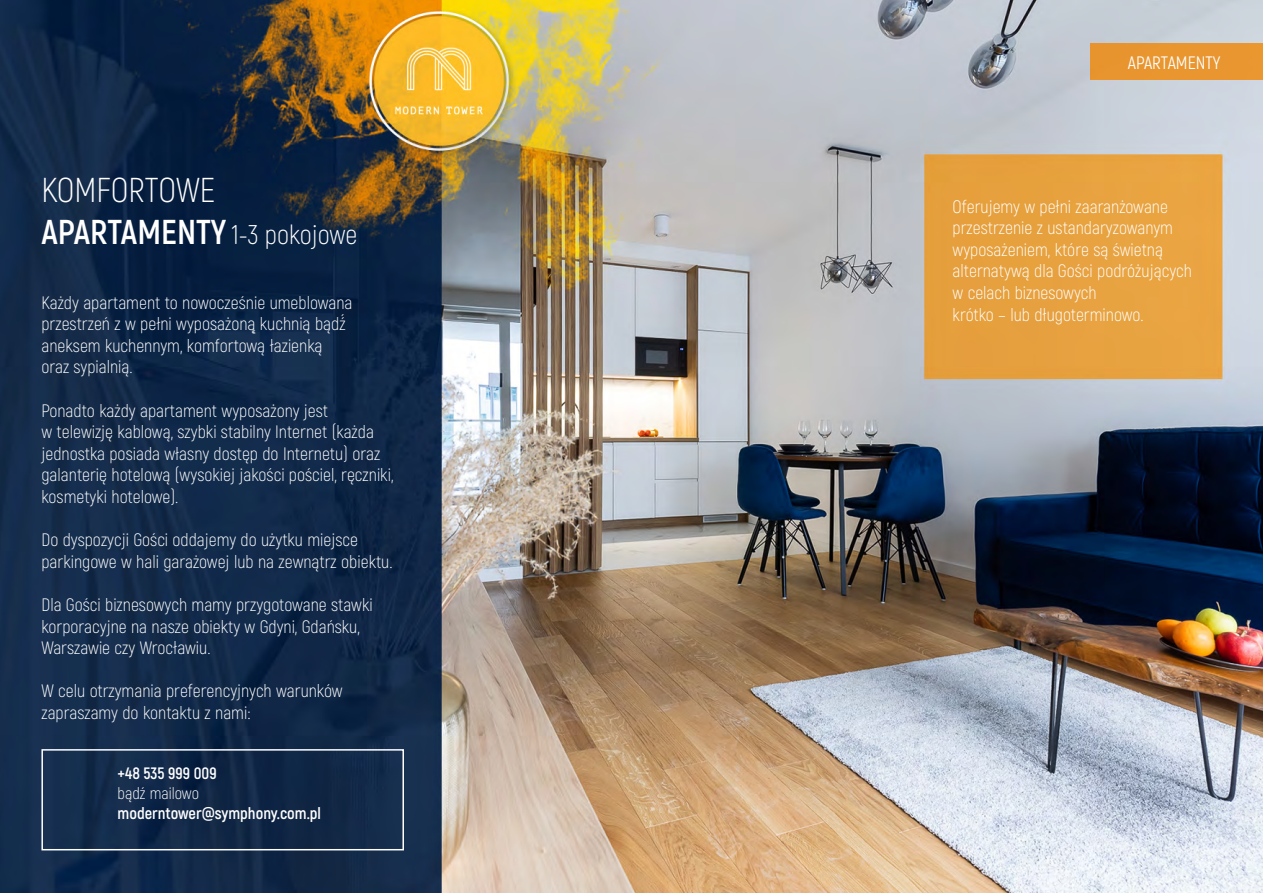
<style>
.page{position:relative;width:1263px;height:893px;background:#fff}
.page>*{position:absolute;margin:0;border:0;box-sizing:border-box;transform-origin:0 0}
.t1{font:700 34.5px/41.4px "Akrobat";color:#fff}
.t2{font:300 18px/21.6px "Akrobat";color:#fff}
.t3{font:18px "Akrobat";color:#fff}
.t4{font:700 16.5px "Akrobat";color:#fff}
.t5{font:300 16.5px "Akrobat";color:#fff}
.s1{font-weight:300}
.s2{font-weight:300;font-size:27px}
</style>
<div class="page">
<img style="left:0;top:0;width:1263px;height:893px">
<div style="left:1090px;top:43px;width:173px;height:37px;background:#e9962f"></div>
<div style="left:41px;top:749px;width:363px;height:101px;border:2px solid #fff"></div>
<h1 class="t1" style="left:41px;top:169px;width:318px"><span class="s1">KOMFORTOWE<br></span>APARTAMENTY <span class="s2">1-3 pokojowe</span></h1>
<p class="t2" style="left:41px;top:291px;width:313px">Każdy apartament to nowocześnie umeblowana przestrzeń z w pełni wyposażoną̨ kuchnią bądź́ aneksem kuchennym, komfortową łazienką<br>oraz sypialnią.</p>
<p class="t2" style="left:41px;top:399px;width:353px">Ponadto każdy apartament wyposażony jest<br>w telewizję kablową, szybki stabilny Internet (każda jednostka posiada własny dostęp do Internetu) oraz galanterię hotelową (wysokiej jakości pościel, ręczniki, kosmetyki hotelowe).</p>
<p class="t2" style="left:41px;top:529px;width:353px">Do dyspozycji Gości oddajemy do użytku miejsce parkingowe w hali garażowej lub na zewnątrz obiektu.</p>
<p class="t2" style="left:41px;top:594px;width:333px">Dla Gości biznesowych mamy przygotowane stawki korporacyjne na nasze obiekty w Gdyni, Gdańsku,<br>Warszawie czy Wrocławiu.</p>
<p class="t2" style="left:41px;top:680px;width:303px">W celu otrzymania preferencyjnych warunków zapraszamy do kontaktu z nami:</p>
<p class="t4" style="left:118px;top:763px;width:101px">+48 535 999 009</p>
<p class="t5" style="left:118px;top:783px;width:83px">bądź mailowo</p>
<p class="t4" style="left:118px;top:803px;width:205px">moderntower@symphony.com.pl</p>
<p class="t3" style="left:1128px;top:52px;width:94px">APARTAMENTY</p>
<p class="t2" style="left:952px;top:195px;width:241px">Oferujemy w pełni zaaranżowane przestrzenie z ustandaryzowanym wyposażeniem, które są świetną alternatywą dla Gości podróżujących w celach biznesowych<br>krótko – lub długoterminowo.</p>
</div>
